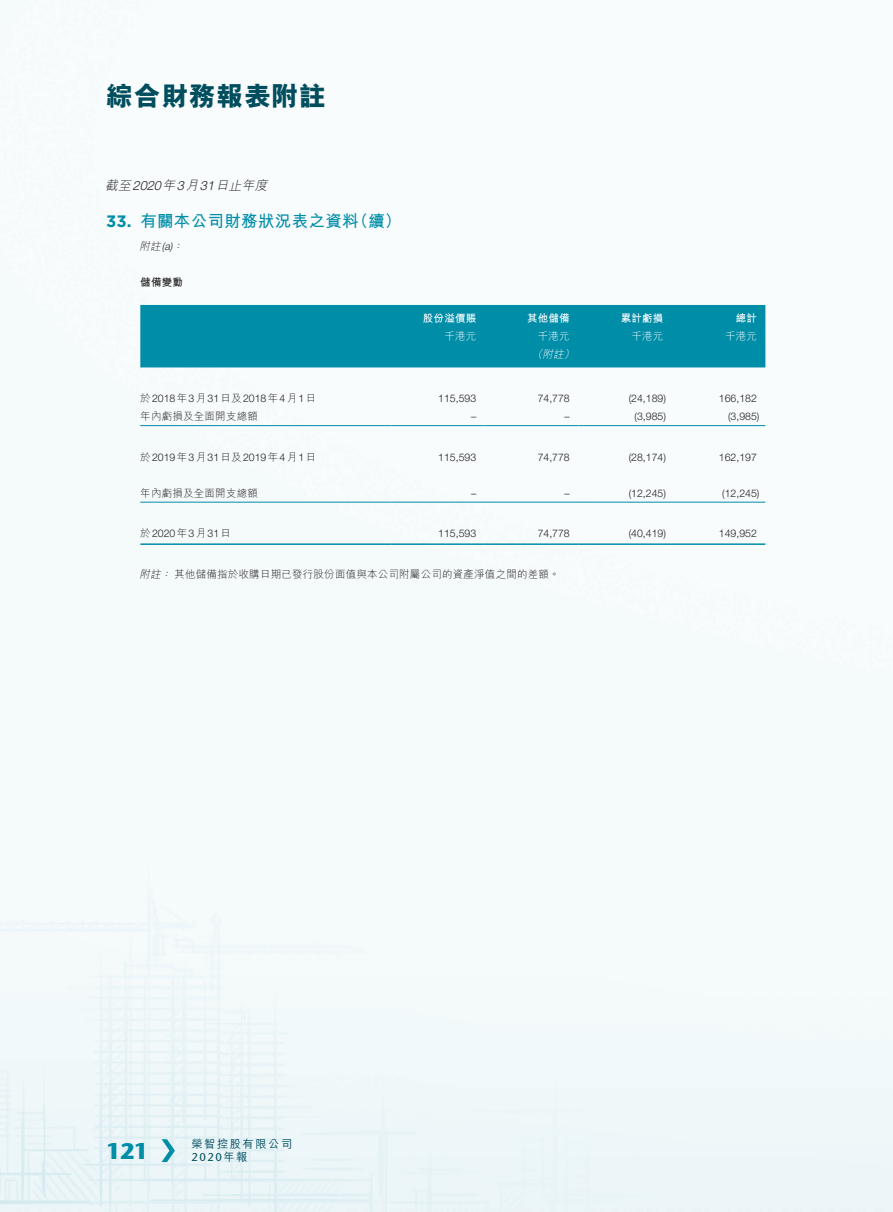
<style>
.page{position:relative;width:893px;height:1212px;background:#fff}
.page>*{position:absolute;margin:0;border:0;box-sizing:border-box;transform-origin:0 0}
.t1{font:800 27px "M Hei HK";letter-spacing:.02em;color:#004d5e}
.t2{font:700 22.5px "Stone Sans Std";color:#008da8}
._01_H1{font:700 16.5px "M Hei HK";letter-spacing:.02em;color:#008da8}
._01_H1-2{font:700 16.5px "Gotham";color:#008da8}
.t3{font:italic 300 12.75px "M Hei HK";color:#231f20}
.t4{font:500 11.25px "M Hei HK";letter-spacing:.14em;color:#004d5e}
.t5{font:500 11.25px "Stone Sans Std";color:#004d5e}
._51_N_Table_txt{font:300 10.5px "Helvetica Neue LT Std";color:#231f20}
._06_Notes{font:300 10.5px "M Hei HK";letter-spacing:.02em;color:#231f20}
._51_N_Table_txt-2{font:300 10.5px "M Hei HK";letter-spacing:.02em;color:#231f20}
._51_N_Table_txt-3{font:700 10.5px "M Hei HK";letter-spacing:.02em;color:#fff}
._51_N_Table_txt-4{font:300 10.5px "M Hei HK";letter-spacing:.02em;color:#fff}
._06_Notes-2{font:italic 300 10.5px "M Hei HK";color:#231f20}
._06_Notes-3{font:700 10.5px "M Hei HK";color:#231f20}
._51_N_Table_txt-5{font:italic 300 10.5px "M Hei HK";color:#fff}
.s1{font-family:"Helvetica Neue LT Std"}
.s2{font-family:"M Hei HK"}
.s3{font-style:italic}
</style>
<div class="page">
<img style="left:0;top:304px;width:893px;height:908px">
<svg style="left:162px;top:1139px;width:13px;height:23px"></svg>
<div style="left:140px;top:305px;width:625px;height:62px;background:#008da8"></div>
<hr style="left:140px;top:425px;width:251px;height:1px;background:#008da8">
<hr style="left:391px;top:425px;width:94px;height:1px;background:#008da8">
<hr style="left:485px;top:425px;width:93px;height:1px;background:#008da8">
<hr style="left:578px;top:425px;width:94px;height:1px;background:#008da8">
<hr style="left:672px;top:425px;width:93px;height:1px;background:#008da8">
<hr style="left:140px;top:502px;width:251px;height:1px;background:#008da8">
<hr style="left:391px;top:502px;width:94px;height:1px;background:#008da8">
<hr style="left:485px;top:502px;width:93px;height:1px;background:#008da8">
<hr style="left:578px;top:502px;width:94px;height:1px;background:#008da8">
<hr style="left:672px;top:502px;width:93px;height:1px;background:#008da8">
<hr style="left:140px;top:543px;width:251px;height:2px;background:#008da8">
<hr style="left:391px;top:543px;width:94px;height:2px;background:#008da8">
<hr style="left:485px;top:543px;width:93px;height:2px;background:#008da8">
<hr style="left:578px;top:543px;width:94px;height:2px;background:#008da8">
<hr style="left:672px;top:543px;width:93px;height:2px;background:#008da8">
<h1 class="t1" style="left:106px;top:82px;width:221px">綜合財務報表附註</h1>
<p class="t3" style="left:105px;top:179px;width:166px">截至<span class="s1">2020</span>年<span class="s1">3</span>月<span class="s1">31</span>日止年度</p>
<p class="_01_H1-2" style="left:106px;top:211px;width:27px">33.</p>
<p class="_01_H1" style="left:140px;top:209px;width:220px">有關本公司財務狀況表之資料</p>
<p class="_01_H1" style="left:352px;top:209px;width:51px">（續(</p>
<p class="_06_Notes-2" style="left:139px;top:240px;width:47px">附註 ：<span class="s1">(a(</span></p>
<p class="_06_Notes-3" style="left:140px;top:274px;width:44px">儲備變動</p>
<p class="_51_N_Table_txt-3" style="left:423px;top:310px;width:55px">股份溢價賬</p>
<p class="_51_N_Table_txt-4" style="left:444px;top:330px;width:33px">千港元</p>
<p class="_51_N_Table_txt-3" style="left:527px;top:310px;width:44px">其他儲備</p>
<p class="_51_N_Table_txt-4" style="left:538px;top:330px;width:33px">千港元</p>
<p class="_51_N_Table_txt-5" style="left:532px;top:348px;width:14px">（</p>
<p class="_51_N_Table_txt-5" style="left:564px;top:348px;width:14px">(</p>
<p class="_51_N_Table_txt-5" style="left:542px;top:348px;width:25px">附註</p>
<p class="_51_N_Table_txt" style="left:140px;top:392px;width:177px"><span class="s2">於</span>2018<span class="s2">年</span>3<span class="s2">月</span>31<span class="s2">日及</span>2018<span class="s2">年</span>4<span class="s2">月</span>1<span class="s2">日</span></p>
<p class="_51_N_Table_txt" style="left:438px;top:392px;width:39px">115,593</p>
<p class="_51_N_Table_txt" style="left:538px;top:392px;width:34px">74,778</p>
<p class="_51_N_Table_txt-2" style="left:140px;top:411px;width:119px">年內虧損及全面開支總額</p>
<p class="_51_N_Table_txt" style="left:471px;top:410px;width:7px">–</p>
<p class="_51_N_Table_txt" style="left:565px;top:410px;width:7px">–</p>
<p class="_51_N_Table_txt" style="left:140px;top:450px;width:177px"><span class="s2">於</span>2019<span class="s2">年</span>3<span class="s2">月</span>31<span class="s2">日及</span>2019<span class="s2">年</span>4<span class="s2">月</span>1<span class="s2">日</span></p>
<p class="_51_N_Table_txt" style="left:438px;top:450px;width:39px">115,593</p>
<p class="_51_N_Table_txt" style="left:538px;top:450px;width:34px">74,778</p>
<p class="_51_N_Table_txt-2" style="left:140px;top:487px;width:119px">年內虧損及全面開支總額</p>
<p class="_51_N_Table_txt" style="left:471px;top:486px;width:7px">–</p>
<p class="_51_N_Table_txt" style="left:565px;top:486px;width:7px">–</p>
<p class="_51_N_Table_txt" style="left:140px;top:527px;width:92px"><span class="s2">於</span>2020<span class="s2">年</span>3<span class="s2">月</span>31<span class="s2">日</span></p>
<p class="_06_Notes" style="left:161px;top:569px;width:400px"><span class="s3">：</span>其他儲備指於收購日期已發行股份面值與本公司附屬公司的資產淨值之間的差額。</p>
<p class="_51_N_Table_txt" style="left:438px;top:527px;width:39px">115,593</p>
<p class="_51_N_Table_txt" style="left:538px;top:527px;width:34px">74,778</p>
<p class="_06_Notes-2" style="left:139px;top:569px;width:25px">附註</p>
<p class="_51_N_Table_txt-3" style="left:621px;top:310px;width:44px">累計虧損</p>
<p class="_51_N_Table_txt-4" style="left:631px;top:330px;width:33px">千港元</p>
<p class="_51_N_Table_txt" style="left:629px;top:392px;width:39px">)24,189(</p>
<p class="_51_N_Table_txt" style="left:635px;top:410px;width:33px">)3,985(</p>
<p class="_51_N_Table_txt" style="left:629px;top:450px;width:39px">)28,174(</p>
<p class="_51_N_Table_txt" style="left:629px;top:486px;width:39px">)12,245(</p>
<p class="_51_N_Table_txt" style="left:629px;top:527px;width:39px">)40,419(</p>
<p class="_51_N_Table_txt-3" style="left:736px;top:310px;width:23px">總計</p>
<p class="_51_N_Table_txt-4" style="left:725px;top:330px;width:33px">千港元</p>
<p class="_51_N_Table_txt" style="left:719px;top:392px;width:39px">166,182</p>
<p class="_51_N_Table_txt" style="left:728px;top:410px;width:33px">)3,985(</p>
<p class="_51_N_Table_txt" style="left:719px;top:450px;width:39px">162,197</p>
<p class="_51_N_Table_txt" style="left:722px;top:486px;width:39px">)12,245(</p>
<p class="_51_N_Table_txt" style="left:719px;top:527px;width:39px">149,952</p>
<h2 class="t2" style="left:106px;top:1137px;width:43px">121</h2>
<p class="t4" style="left:191px;top:1135px;width:103px">榮智控股有限公司</p>
<p class="t5" style="left:191px;top:1150px;width:58px">2020<span class="s2">年報</span></p>
</div>
